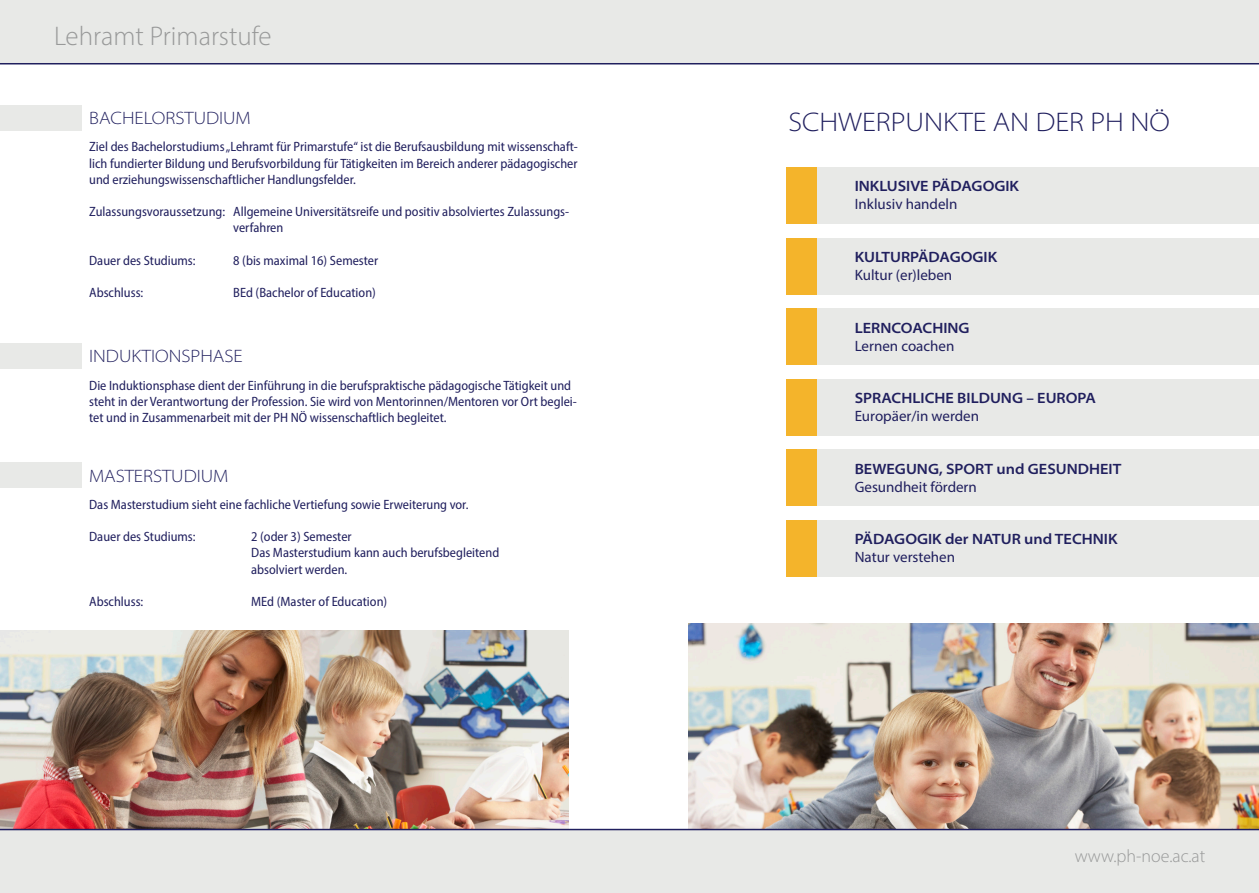
<style>
.page{position:relative;width:1259px;height:893px;background:#fff}
.page>*{position:absolute;margin:0;border:0;box-sizing:border-box;transform-origin:0 0}
.t1{font:300 semi-expanded 27px "Myriad Pro";color:#201f5e}
.t2{font:300 27px "Myriad Pro";color:#989999}
.t3{font:300 semi-expanded 18px "Myriad Pro";color:#201f5e}
.t4{font:300 18px "Myriad Pro";color:#989999}
.t5{font:600 semi-expanded 15px "Myriad Pro";color:#201f5e}
.t6{font:15px "Myriad Pro";color:#201f5e}
.t7{font:semi-condensed 13.5px/16.2px "Myriad Pro";color:#201f5e;text-align:justify}
</style>
<div class="page">
<img style="left:688px;top:623px;width:571px;height:206px">
<img style="left:0;top:631px;width:569px;height:198px">
<div style="left:0;top:0;width:1259px;height:64px;background:#e8e9e7"></div>
<div style="left:0;top:829px;width:1259px;height:64px;background:#e8e9e7"></div>
<div style="left:0;top:105px;width:82px;height:26px;background:#e8e9e7"></div>
<div style="left:817px;top:168px;width:442px;height:56px;background:#e8e9e7"></div>
<div style="left:786px;top:168px;width:31px;height:56px;background:#f4b42b"></div>
<div style="left:817px;top:238px;width:442px;height:56px;background:#e8e9e7"></div>
<div style="left:786px;top:238px;width:31px;height:56px;background:#f4b42b"></div>
<div style="left:817px;top:309px;width:442px;height:56px;background:#e8e9e7"></div>
<div style="left:786px;top:309px;width:31px;height:56px;background:#f4b42b"></div>
<div style="left:817px;top:379px;width:442px;height:56px;background:#e8e9e7"></div>
<div style="left:786px;top:379px;width:31px;height:56px;background:#f4b42b"></div>
<div style="left:817px;top:450px;width:442px;height:56px;background:#e8e9e7"></div>
<div style="left:786px;top:450px;width:31px;height:56px;background:#f4b42b"></div>
<div style="left:817px;top:520px;width:442px;height:57px;background:#e8e9e7"></div>
<div style="left:786px;top:520px;width:31px;height:57px;background:#f4b42b"></div>
<div style="left:0;top:343px;width:82px;height:26px;background:#e8e9e7"></div>
<div style="left:0;top:462px;width:82px;height:26px;background:#e8e9e7"></div>
<p class="t2" style="left:54px;top:20px;width:219px">Lehramt Primarstufe</p>
<p class="t3" style="left:89px;top:107px;width:163px">BACHELORSTUDIUM</p>
<p class="t7" style="left:89px;top:138px;width:490px">Ziel des Bachelorstudiums „Lehramt für Primarstufe“ ist die Berufsausbildung mit wissenschaft&shy;lich fundierter Bildung und Berufsvorbildung für Tätigkeiten im Bereich anderer pädagogischer und erziehungswissenschaftlicher Handlungsfelder.</p>
<p class="t7" style="left:89px;top:203px;width:481px">Zulassungsvoraussetzung: Allgemeine Universitätsreife und positiv absolviertes Zulassungs-</p>
<p class="t7" style="left:233px;top:219px;width:52px">verfahren</p>
<p class="t7" style="left:89px;top:252px;width:108px">Dauer des Studiums:</p>
<p class="t7" style="left:233px;top:252px;width:146px">8 (bis maximal 16) Semester</p>
<p class="t7" style="left:89px;top:284px;width:56px">Abschluss:</p>
<p class="t7" style="left:233px;top:284px;width:144px">BEd (Bachelor of Education)</p>
<p class="t3" style="left:89px;top:345px;width:155px">INDUKTIONSPHASE</p>
<p class="t7" style="left:89px;top:377px;width:489px;text-align:left">Die Induktionsphase dient der Einführung in die berufspraktische pädagogische Tätigkeit und steht in der Verantwortung der Profession. Sie wird von Mentorinnen/Mentoren vor Ort beglei&shy;tet und in Zusammenarbeit mit der PH NÖ wissenschaftlich begleitet.</p>
<p class="t3" style="left:89px;top:465px;width:141px">MASTERSTUDIUM</p>
<p class="t7" style="left:89px;top:496px;width:381px">Das Masterstudium sieht eine fachliche Vertiefung sowie Erweiterung vor.</p>
<p class="t7" style="left:89px;top:528px;width:108px">Dauer des Studiums:</p>
<p class="t7" style="left:251px;top:528px;width:102px">2 (oder 3) Semester</p>
<p class="t7" style="left:251px;top:545px;width:250px">Das Masterstudium kann auch berufsbegleitend</p>
<p class="t7" style="left:251px;top:561px;width:98px">absolviert werden.</p>
<p class="t7" style="left:89px;top:593px;width:56px">Abschluss:</p>
<p class="t7" style="left:251px;top:593px;width:137px">MEd (Master of Education)</p>
<p class="t1" style="left:788px;top:105px;width:383px">SCHWERPUNKTE AN DER PH NÖ</p>
<p class="t5" style="left:854px;top:177px;width:166px">INKLUSIVE PÄDAGOGIK</p>
<p class="t6" style="left:854px;top:195px;width:104px">Inklusiv handeln</p>
<p class="t5" style="left:854px;top:247px;width:144px">KULTURPÄDAGOGIK</p>
<p class="t6" style="left:854px;top:266px;width:99px">Kultur (er)leben</p>
<p class="t5" style="left:854px;top:318px;width:116px">LERNCOACHING</p>
<p class="t6" style="left:854px;top:336px;width:101px">Lernen coachen</p>
<p class="t5" style="left:854px;top:388px;width:243px">SPRACHLICHE BILDUNG – EUROPA</p>
<p class="t6" style="left:854px;top:407px;width:126px">Europäer/in werden</p>
<p class="t5" style="left:854px;top:459px;width:268px">BEWEGUNG, SPORT und GESUNDHEIT</p>
<p class="t6" style="left:854px;top:477px;width:124px">Gesundheit fördern</p>
<p class="t5" style="left:854px;top:529px;width:264px">PÄDAGOGIK der NATUR und TECHNIK</p>
<p class="t6" style="left:854px;top:548px;width:102px">Natur verstehen</p>
<p class="t4" style="left:1074px;top:845px;width:132px">www.ph-noe.ac.at</p>
</div>
